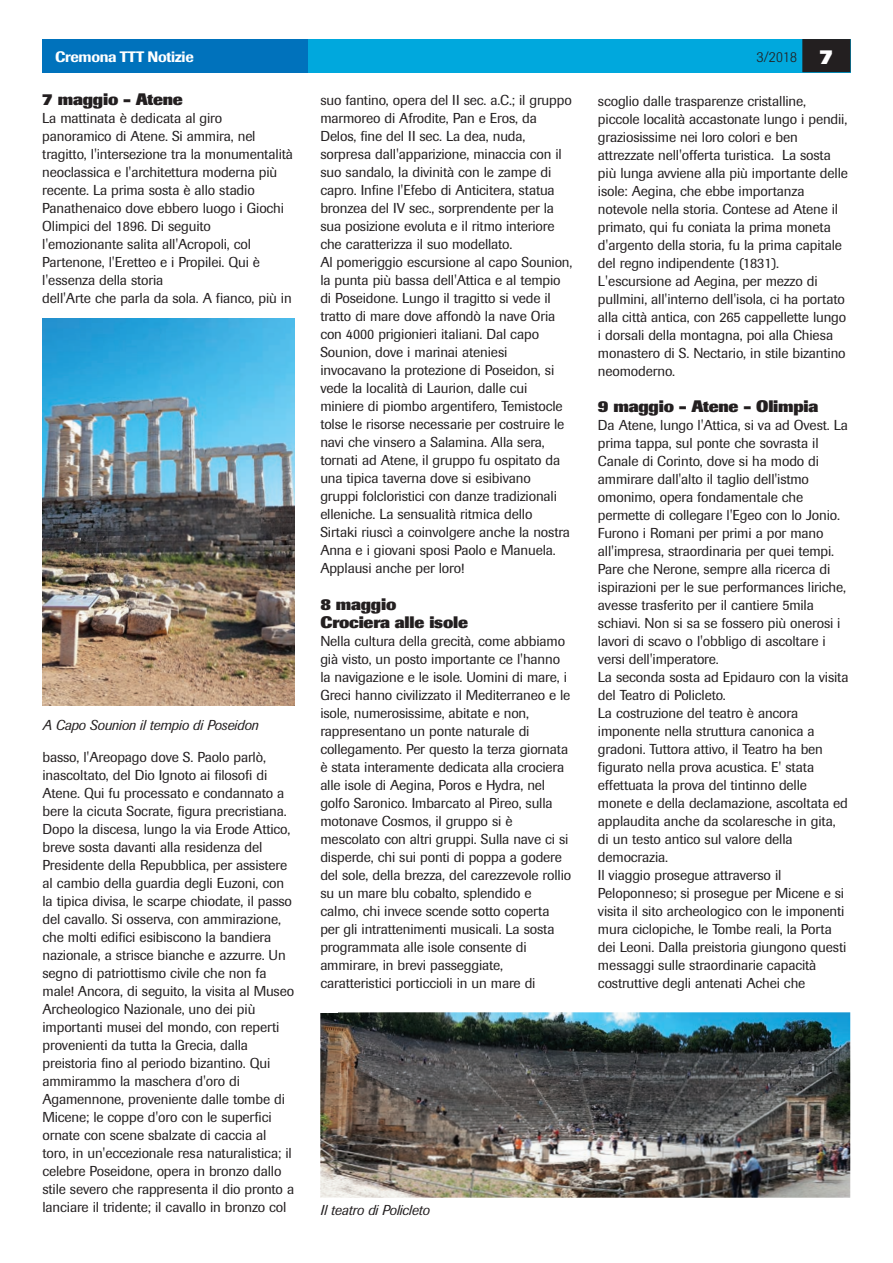
<style>
.page{position:relative;width:893px;height:1263px;background:#fff}
.page>*{position:absolute;margin:0;border:0;box-sizing:border-box;transform-origin:0 0}
.t1{font:800 16.5px/18px "Imago";letter-spacing:-.015em;color:#231f20}
.t2{font:500 15px "Imago";letter-spacing:-.025em;color:#fff}
.t3{font:300 15px "Imago";color:#231f20}
.t4{font:14.25px/18px "Imago";letter-spacing:-.01em;color:#231f20}
.t5{font:italic 14.25px "Imago";letter-spacing:-.015em;color:#231f20}
.s1{font-weight:800;font-size:21px;color:#fff}
</style>
<div class="page">
<div style="left:43px;top:39px;width:807px;height:33px;background:#00a8dd"></div>
<div style="left:43px;top:39px;width:265px;height:33px;background:#0072bc"></div>
<div style="left:802px;top:39px;width:48px;height:33px;background:#231f20"></div>
<img style="left:320px;top:1012px;width:530px;height:186px">
<img style="left:42px;top:318px;width:253px;height:388px">
<p class="t2" style="left:55px;top:47px;width:140px">Cremona TTT Notizie</p>
<p class="t3" style="left:757px;top:48px;width:78px">3/2018 <span class="s1">7</span></p>
<p class="t1" style="left:42px;top:91px;width:142px">7 maggio - Atene</p>
<p class="t4" style="left:42px;top:109px;width:252px">La mattinata è dedicata al giro panoramico di Atene. Si ammira, nel tragitto, l'intersezione tra la monumentalità neoclassica e l'architettura moderna più recente. La prima sosta è allo stadio Panathenaico dove ebbero luogo i Giochi Olimpici del 1896. Di seguito l'emozionante salita all'Acropoli, col Partenone, l'Eretteo e i Propilei. Qui è l'essenza della storia<br>dell'Arte che parla da sola. A fianco, più in</p>
<p class="t4" style="left:320px;top:92px;width:254px">suo fantino, opera del II sec. a.C.; il gruppo marmoreo di Afrodite, Pan e Eros, da Delos, fine del II sec. La dea, nuda, sorpresa dall'apparizione, minaccia con il suo sandalo, la divinità con le zampe di capro. Infine l'Efebo di Anticitera, statua bronzea del IV sec., sorprendente per la sua posizione evoluta e il ritmo interiore che caratterizza il suo modellato.<br>Al pomeriggio escursione al capo Sounion, la punta più bassa dell'Attica e al tempio di Poseidone. Lungo il tragitto si vede il tratto di mare dove affondò la nave Oria con 4000 prigionieri italiani. Dal capo Sounion, dove i marinai ateniesi invocavano la protezione di Poseidon, si vede la località di Laurion, dalle cui miniere di piombo argentifero, Temistocle tolse le risorse necessarie per costruire le navi che vinsero a Salamina. Alla sera, tornati ad Atene, il gruppo fu ospitato da una tipica taverna dove si esibivano<br>gruppi folcloristici con danze tradizionali elleniche. La sensualità ritmica dello Sirtaki riuscì a coinvolgere anche la nostra Anna e i giovani sposi Paolo e Manuela.<br>Applausi anche per loro!</p>
<p class="t1" style="left:320px;top:595px;width:149px">8 maggio<br>Crociera alle isole</p>
<p class="t4" style="left:320px;top:632px;width:252px">Nella cultura della grecità, come abbiamo già visto, un posto importante ce l'hanno la navigazione e le isole. Uomini di mare, i Greci hanno civilizzato il Mediterraneo e le isole, numerosissime, abitate e non, rappresentano un ponte naturale di collegamento. Per questo la terza giornata è stata interamente dedicata alla crociera alle isole di Aegina, Poros e Hydra, nel golfo Saronico. Imbarcato al Pireo, sulla motonave Cosmos, il gruppo si è mescolato con altri gruppi. Sulla nave ci si disperde, chi sui ponti di poppa a godere del sole, della brezza, del carezzevole rollio su un mare blu cobalto, splendido e calmo, chi invece scende sotto coperta per gli intrattenimenti musicali. La sosta programmata alle isole consente di ammirare, in brevi passeggiate, caratteristici porticcioli in un mare di</p>
<p class="t4" style="left:598px;top:92px;width:251px">scoglio dalle trasparenze cristalline, piccole località accastonate lungo i pendii, graziosissime nei loro colori e ben attrezzate nell'offerta turistica. La sosta più lunga avviene alla più importante delle isole: Aegina, che ebbe importanza notevole nella storia. Contese ad Atene il primato, qui fu coniata la prima moneta d'argento della storia, fu la prima capitale del regno indipendente (1831).<br>L'escursione ad Aegina, per mezzo di pullmini, all'interno dell'isola, ci ha portato alla città antica, con 265 cappellette lungo i dorsali della montagna, poi alla Chiesa monastero di S. Nectario, in stile bizantino neomoderno.</p>
<p class="t1" style="left:598px;top:397px;width:222px">9 maggio - Atene - Olimpia</p>
<p class="t4" style="left:598px;top:416px;width:252px">Da Atene, lungo l'Attica, si va ad Ovest. La prima tappa, sul ponte che sovrasta il Canale di Corinto, dove si ha modo di ammirare dall'alto il taglio dell'istmo omonimo, opera fondamentale che permette di collegare l'Egeo con lo Jonio.<br>Furono i Romani per primi a por mano all'impresa, straordinaria per quei tempi.<br>Pare che Nerone, sempre alla ricerca di ispirazioni per le sue performances liriche, avesse trasferito per il cantiere 5mila schiavi. Non si sa se fossero più onerosi i lavori di scavo o l'obbligo di ascoltare i versi dell'imperatore.<br>La seconda sosta ad Epidauro con la visita del Teatro di Policleto.<br>La costruzione del teatro è ancora imponente nella struttura canonica a gradoni. Tuttora attivo, il Teatro ha ben figurato nella prova acustica. E' stata effettuata la prova del tintinno delle monete e della declamazione, ascoltata ed applaudita anche da scolaresche in gita, di un testo antico sul valore della democrazia.<br>Il viaggio prosegue attraverso il Peloponneso; si prosegue per Micene e si visita il sito archeologico con le imponenti mura ciclopiche, le Tombe reali, la Porta dei Leoni. Dalla preistoria giungono questi messaggi sulle straordinarie capacità costruttive degli antenati Achei che</p>
<p class="t5" style="left:43px;top:716px;width:217px">A Capo Sounion il tempio di Poseidon</p>
<p class="t4" style="left:43px;top:748px;width:253px">basso, l'Areopago dove S. Paolo parlò, inascoltato, del Dio Ignoto ai filosofi di Atene. Qui fu processato e condannato a bere la cicuta Socrate, figura precristiana.<br>Dopo la discesa, lungo la via Erode Attico, breve sosta davanti alla residenza del Presidente della Repubblica, per assistere al cambio della guardia degli Euzoni, con la tipica divisa, le scarpe chiodate, il passo del cavallo. Si osserva, con ammirazione, che molti edifici esibiscono la bandiera nazionale, a strisce bianche e azzurre. Un segno di patriottismo civile che non fa male! Ancora, di seguito, la visita al Museo Archeologico Nazionale, uno dei più importanti musei del mondo, con reperti provenienti da tutta la Grecia, dalla preistoria fino al periodo bizantino. Qui ammirammo la maschera d'oro di Agamennone, proveniente dalle tombe di Micene; le coppe d'oro con le superfici ornate con scene sbalzate di caccia al toro, in un'eccezionale resa naturalistica; il celebre Poseidone, opera in bronzo dallo stile severo che rappresenta il dio pronto a lanciare il tridente; il cavallo in bronzo col</p>
<p class="t5" style="left:320px;top:1202px;width:111px">Il teatro di Policleto</p>
</div>
